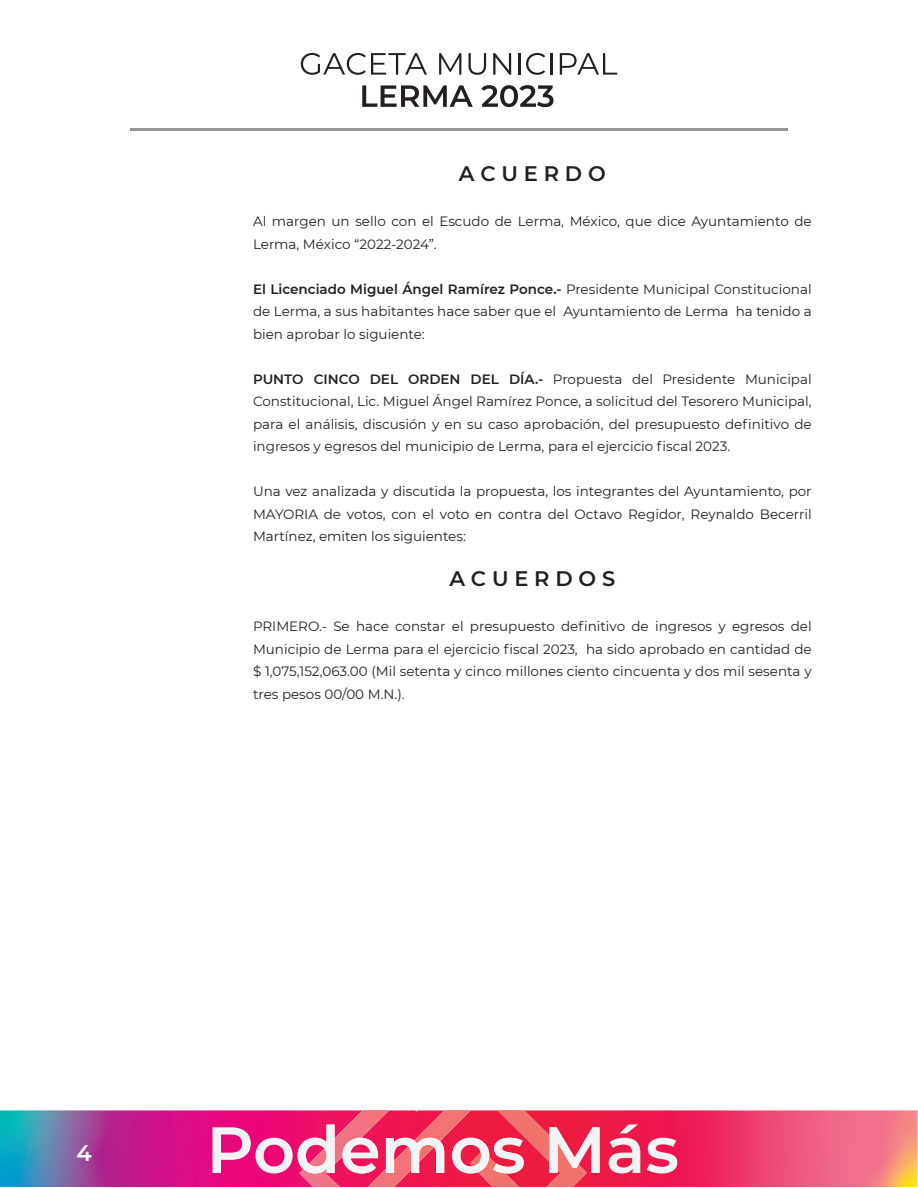
<style>
.page{position:relative;width:918px;height:1188px;background:#fff}
.page>*{position:absolute;margin:0;border:0;box-sizing:border-box;transform-origin:0 0}
.t1{font:600 22.5px "Montserrat";color:#fff}
.TÍTULOS{font:600 21px "Montserrat";color:#231f20}
.Cuerpo_de_texto{font:13.5px/22.5px "Montserrat";color:#231f20;text-align:justify}
.s1{font-weight:600}
</style>
<div class="page">
<img style="left:0;top:1110px;width:918px;height:77px">
<svg style="left:609px;top:1124px;width:31px;height:49px"></svg>
<svg style="left:647px;top:1138px;width:30px;height:35px"></svg>
<img style="left:497px;top:1110px;width:53px;height:34px">
<img style="left:434px;top:1110px;width:37px;height:34px">
<img style="left:299px;top:1110px;width:135px;height:77px">
<svg style="left:213px;top:1125px;width:122px;height:48px"></svg>
<svg style="left:342px;top:1138px;width:36px;height:35px"></svg>
<svg style="left:386px;top:1138px;width:58px;height:35px"></svg>
<img style="left:470px;top:1144px;width:117px;height:43px">
<svg style="left:452px;top:1138px;width:72px;height:35px"></svg>
<svg style="left:550px;top:1127px;width:50px;height:46px"></svg>
<svg style="left:362px;top:85px;width:111px;height:22px"></svg>
<svg style="left:481px;top:85px;width:73px;height:22px"></svg>
<hr style="left:130px;top:128px;width:657px;height:3px;background:#939598">
<svg style="left:301px;top:53px;width:126px;height:22px"></svg>
<svg style="left:439px;top:53px;width:22px;height:22px"></svg>
<svg style="left:468px;top:53px;width:18px;height:22px"></svg>
<svg style="left:493px;top:53px;width:18px;height:22px"></svg>
<hr style="left:518px;top:53px;width:3px;height:22px;background:#231f20">
<svg style="left:526px;top:53px;width:19px;height:22px"></svg>
<hr style="left:550px;top:53px;width:3px;height:22px;background:#231f20">
<svg style="left:560px;top:53px;width:57px;height:22px"></svg>
<p class="TÍTULOS" style="left:459px;top:159px;width:148px">A C U E R D O</p>
<p class="Cuerpo_de_texto" style="left:253px;top:210px;width:560px">Al margen un sello con el Escudo de Lerma, México, que dice Ayuntamiento de<br>Lerma, México “2022-2024”.</p>
<p class="Cuerpo_de_texto" style="left:253px;top:277px;width:560px"><span class="s1">El Licenciado Miguel Ángel Ramírez Ponce.-</span> Presidente Municipal Constitucional de Lerma, a sus habitantes hace saber que el Ayuntamiento de Lerma ha tenido a bien aprobar lo siguiente:</p>
<p class="Cuerpo_de_texto" style="left:253px;top:367px;width:560px"><span class="s1">PUNTO CINCO DEL ORDEN DEL DÍA.-</span> Propuesta del Presidente Municipal Constitucional, Lic. Miguel Ángel Ramírez Ponce, a solicitud del Tesorero Municipal, para el análisis, discusión y en su caso aprobación, del presupuesto definitivo de ingresos y egresos del municipio de Lerma, para el ejercicio fiscal 2023.</p>
<p class="Cuerpo_de_texto" style="left:253px;top:480px;width:560px">Una vez analizada y discutida la propuesta, los integrantes del Ayuntamiento, por MAYORIA de votos, con el voto en contra del Octavo Regidor, Reynaldo Becerril Martínez, emiten los siguientes:</p>
<p class="TÍTULOS" style="left:449px;top:564px;width:167px">A C U E R D O S</p>
<p class="Cuerpo_de_texto" style="left:253px;top:615px;width:560px">PRIMERO.- Se hace constar el presupuesto definitivo de ingresos y egresos del Municipio de Lerma para el ejercicio fiscal 2023, ha sido aprobado en cantidad de $ 1,075,152,063.00 (Mil setenta y cinco millones ciento cincuenta y dos mil sesenta y tres pesos 00/00 M.N.).</p>
<h1 class="t1" style="left:76px;top:1137px;width:17px">4</h1>
</div>
